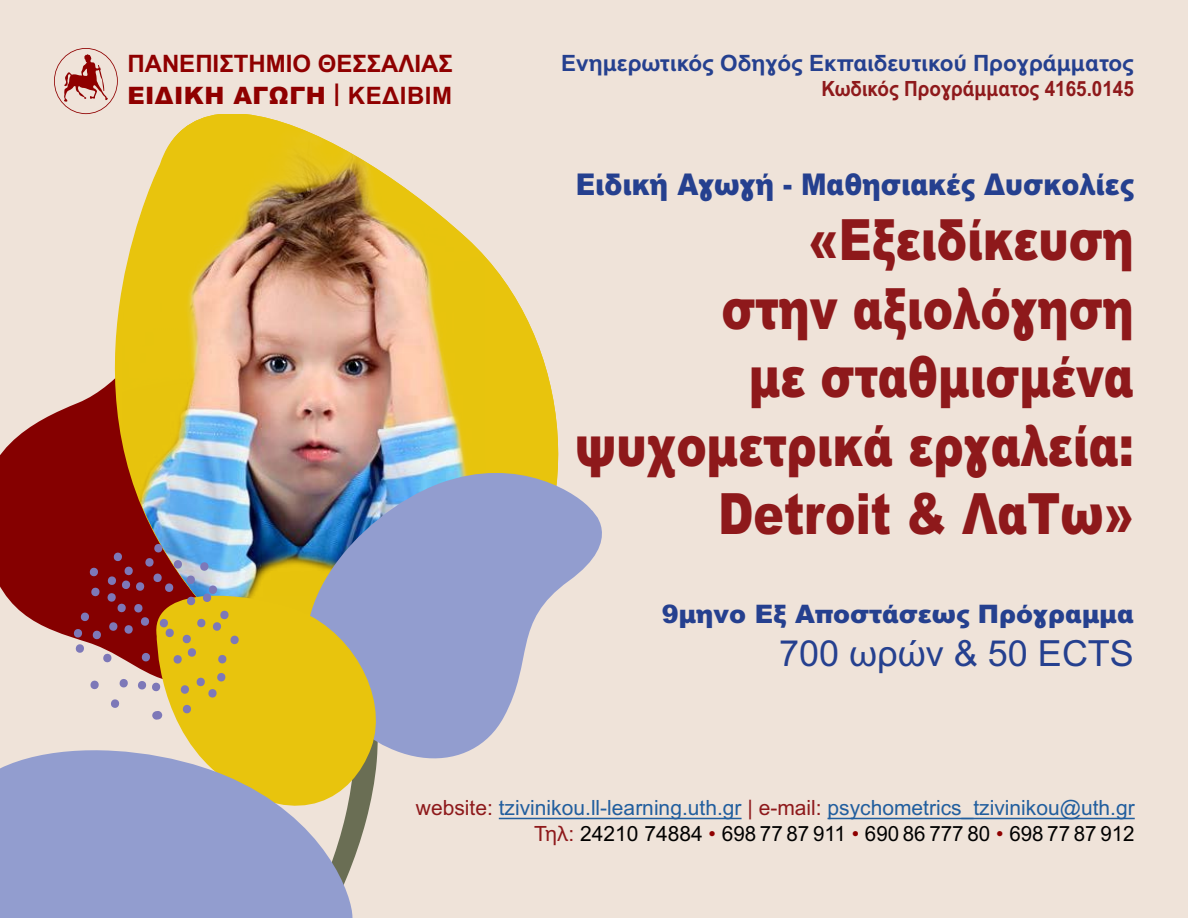
<style>
.page{position:relative;width:1188px;height:918px;background:#efe3d9}
.page>*{position:absolute;margin:0;border:0;box-sizing:border-box;transform-origin:0 0}
.t1{font:900 57px/68.4px "IEP Sans";color:#8e191b;text-align:right;scale:.8 1}
.t2{font:36px "IEP Sans";color:#25408f}
.t3{font:900 30px "IEP Sans";color:#25408f;scale:.9 1}
.t4{font:900 25.5px "IEP Sans";color:#25408f}
.t5{font:700 24px/31.5px "IEP Sans";color:#8f0000}
.t6{font:700 22.5px "IEP Sans";color:#25408f}
.t7{font:21px/25.2px "IEP Sans";color:#215e9e;text-align:right}
.t8{font:700 21px "IEP Sans";color:#8e191b;scale:.9 1}
.s1{font-weight:900}
.s2{color:#8e191b}
.s3{color:#000}
.s4{color:#8f0000}
</style>
<div class="page">
<hr style="left:499px;top:818px;width:243px;height:1px;background:#215e9e">
<hr style="left:828px;top:818px;width:307px;height:1px;background:#215e9e">
<svg style="left:0;top:410px;width:60px;height:223px;fill:#850000"></svg>
<svg style="left:60px;top:114px;width:499px;height:560px"></svg>
<img style="left:120px;top:129px;width:374px;height:460px">
<svg style="left:265px;top:453px;width:337px;height:306px;fill:#929dcf"></svg>
<svg style="left:150px;top:589px;width:240px;height:239px;background:#d2bb48"></svg>
<svg style="left:138px;top:680px;width:24px;height:12px"></svg>
<svg style="left:119px;top:679px;width:9px;height:9px"></svg>
<svg style="left:90px;top:680px;width:9px;height:10px"></svg>
<svg style="left:111px;top:699px;width:9px;height:9px"></svg>
<svg style="left:152px;top:711px;width:10px;height:9px"></svg>
<svg style="left:181px;top:704px;width:12px;height:10px"></svg>
<svg style="left:72px;top:543px;width:169px;height:122px;background:#9f6042"></svg>
<svg style="left:179px;top:672px;width:48px;height:26px"></svg>
<svg style="left:54px;top:48px;width:64px;height:66px"></svg>
<svg style="left:0;top:732px;width:364px;height:186px;background:#a7a9b1"></svg>
<p class="t5" style="left:127px;top:49px;width:327px">ΠΑΝΕΠΙΣΤΗΜΙΟ ΘΕΣΣΑΛΙΑΣ<br><span class="s1">ΕΙΔΙΚΗ ΑΓΩΓΗ</span> | ΚΕΔΙΒΙΜ</p>
<p class="t6" style="left:561px;top:50px;width:574px">Ενημερωτικός Οδηγός Εκπαιδευτικού Προγράμματος</p>
<p class="t8" style="left:821px;top:77px;width:349px">Κωδικός Προγράµµατος 4165.0145</p>
<h3 class="t3" style="left:576px;top:166px;width:622px">Ειδική Αγωγή - Μαθησιακές Δυσκολίες</h3>
<h1 class="t1" style="left:575px;top:206px;width:700px">«Εξειδίκευση<br>στην αξιολόγηση<br>με σταθμισμένα ψυχομετρικά εργαλεία:<br>Detroit &amp; ΛαΤω»</h1>
<p class="t4" style="left:662px;top:598px;width:474px">9μηνο Εξ Αποστάσεως Πρόγραμμα</p>
<h2 class="t2" style="left:779px;top:634px;width:356px">700 ωρών &amp; 50 ECTS</h2>
<p class="t7" style="left:416px;top:796px;width:720px"><span class="s2">website:</span> tzivinikou.ll-learning.uth.gr <span class="s2">| e-mail:</span> psychometrics_tzivinikou@uth.gr<br><span class="s2">Τηλ:</span> <span class="s3">24210 74884</span> <span class="s4">•</span> <span class="s3">698 77 87 911</span> <span class="s4">•</span> <span class="s3">690 86 777 80</span> <span class="s4">•</span> <span class="s3">698 77 87 912</span></p>
</div>
